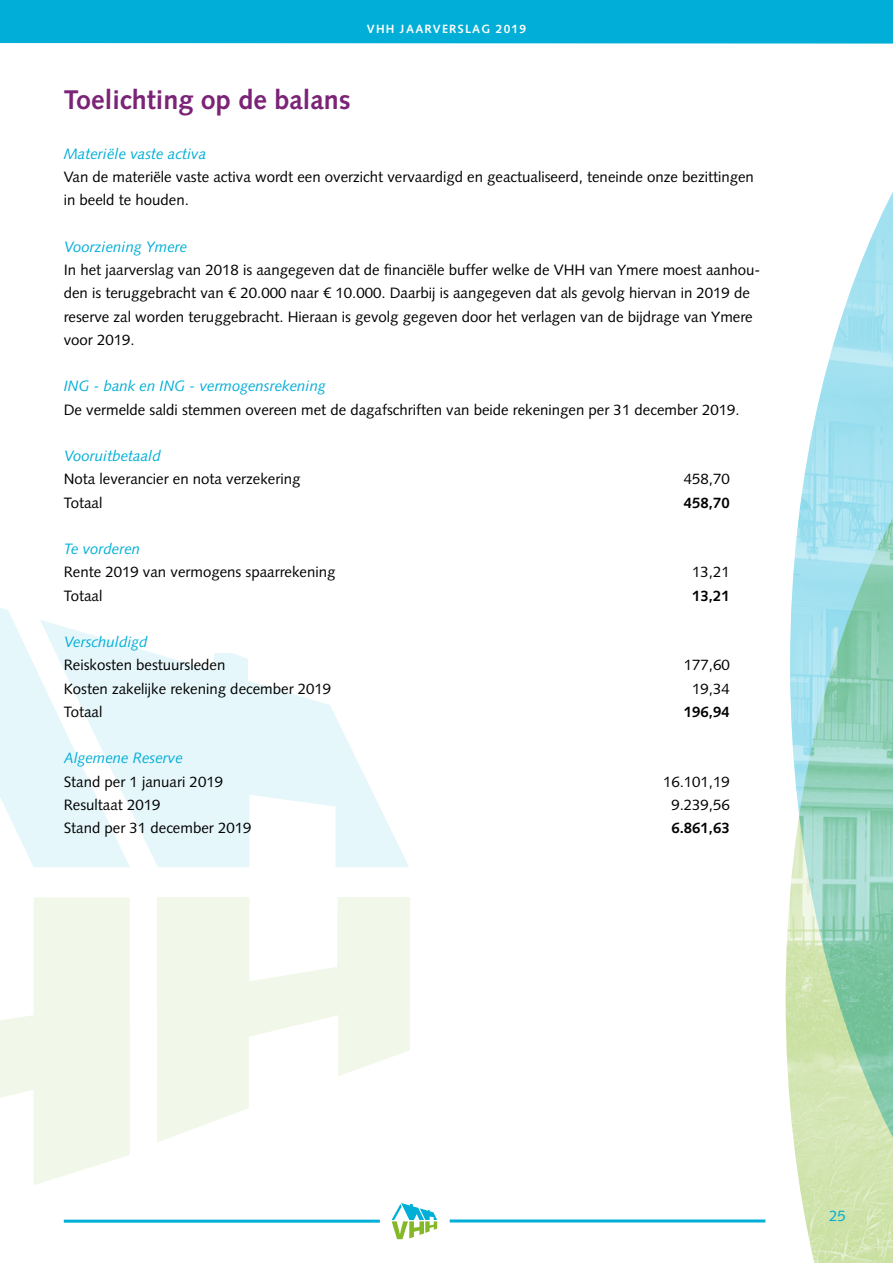
<style>
.page{position:relative;width:893px;height:1263px;background:#fff}
.page>*{position:absolute;margin:0;border:0;box-sizing:border-box;transform-origin:0 0}
.t1{font:700 27px "Syntax LT Std";color:#7a2377}
.t2{font:15px/23.2px "Syntax LT Std";color:#000}
.t3{font:italic 15px "Syntax LT Std";color:#00aed7}
.t4{font:700 15px "Syntax LT Std";color:#000}
.t5{font:15px "Syntax LT Std";color:#00aed7}
.t6{font:700 12px "Syntax LT Std";letter-spacing:.1em;color:#fff}
</style>
<div class="page">
<svg style="left:0;top:897px;width:130px;height:288px"></svg>
<svg style="left:157px;top:897px;width:253px;height:245px;fill:#f2f8e9"></svg>
<svg style="left:0;top:608px;width:40px;height:259px;fill:#e6f7fb"></svg>
<svg style="left:40px;top:620px;width:369px;height:247px;fill:#e6f7fb"></svg>
<svg style="left:232px;top:653px;width:16px;height:78px"></svg>
<div style="left:215px;top:653px;width:17px;height:59px;background:#e6f7fb"></div>
<hr style="left:64px;top:1220px;width:316px;height:3px;background:#00aed7">
<hr style="left:450px;top:1219px;width:315px;height:3px;background:#00aed7">
<svg style="left:392px;top:1203px;width:45px;height:36px"></svg>
<div style="left:0;top:0;width:790px;height:44px;background:#00aed7"></div>
<div style="left:790px;top:0;width:103px;height:44px;background:#00aed7"></div>
<img style="left:845px;top:192px;width:48px;height:113px">
<img style="left:786px;top:305px;width:107px;height:958px">
<p class="t6" style="left:367px;top:22px;width:161px">VHH JAARVERSLAG 2019</p>
<h1 class="t1" style="left:64px;top:84px;width:289px">Toelichting op de balans</h1>
<p class="t3" style="left:64px;top:145px;width:144px">Materiële vaste activa</p>
<p class="t2" style="left:64px;top:165px;width:692px">Van de materiële vaste activa wordt een overzicht vervaardigd en geactualiseerd, teneinde onze bezittingen in beeld te houden.</p>
<p class="t3" style="left:64px;top:238px;width:125px">Voorziening Ymere</p>
<p class="t2" style="left:64px;top:258px;width:698px">In het jaarverslag van 2018 is aangegeven dat de financiële buffer welke de VHH van Ymere moest aanhou&shy;den is teruggebracht van € 20.000 naar € 10.000. Daarbij is aangegeven dat als gevolg hiervan in 2019 de reserve zal worden teruggebracht. Hieraan is gevolg gegeven door het verlagen van de bijdrage van Ymere voor 2019.</p>
<p class="t3" style="left:64px;top:377px;width:263px">ING - bank en ING - vermogensrekening</p>
<p class="t2" style="left:64px;top:398px;width:677px">De vermelde saldi stemmen overeen met de dagafschriften van beide rekeningen per 31 december 2019.</p>
<p class="t3" style="left:64px;top:447px;width:98px">Vooruitbetaald</p>
<p class="t2" style="left:64px;top:468px;width:238px">Nota leverancier en nota verzekering</p>
<p class="t2" style="left:684px;top:468px;width:47px">458,70</p>
<p class="t2" style="left:64px;top:491px;width:40px">Totaal</p>
<p class="t4" style="left:684px;top:494px;width:47px">458,70</p>
<p class="t3" style="left:64px;top:540px;width:78px">Te vorderen</p>
<p class="t2" style="left:64px;top:561px;width:273px">Rente 2019 van vermogens spaarrekening</p>
<p class="t2" style="left:692px;top:561px;width:39px">13,21</p>
<p class="t2" style="left:64px;top:584px;width:40px">Totaal</p>
<p class="t4" style="left:692px;top:587px;width:39px">13,21</p>
<p class="t3" style="left:64px;top:633px;width:85px">Verschuldigd</p>
<p class="t2" style="left:64px;top:654px;width:163px">Reiskosten bestuursleden</p>
<p class="t2" style="left:684px;top:654px;width:47px">177,60</p>
<p class="t2" style="left:64px;top:677px;width:269px">Kosten zakelijke rekening december 2019</p>
<p class="t2" style="left:692px;top:677px;width:39px">19,34</p>
<p class="t2" style="left:64px;top:700px;width:40px">Totaal</p>
<p class="t4" style="left:684px;top:703px;width:47px">196,94</p>
<p class="t3" style="left:64px;top:749px;width:121px">Algemene Reserve</p>
<p class="t2" style="left:64px;top:770px;width:161px">Stand per 1 januari 2019</p>
<p class="t2" style="left:663px;top:770px;width:68px">16.101,19</p>
<p class="t2" style="left:64px;top:793px;width:98px">Resultaat 2019</p>
<p class="t2" style="left:671px;top:793px;width:60px">9.239,56</p>
<p class="t2" style="left:64px;top:816px;width:189px">Stand per 31 december 2019</p>
<p class="t4" style="left:671px;top:819px;width:60px">6.861,63</p>
<p class="t5" style="left:829px;top:1206px;width:18px">25</p>
</div>
